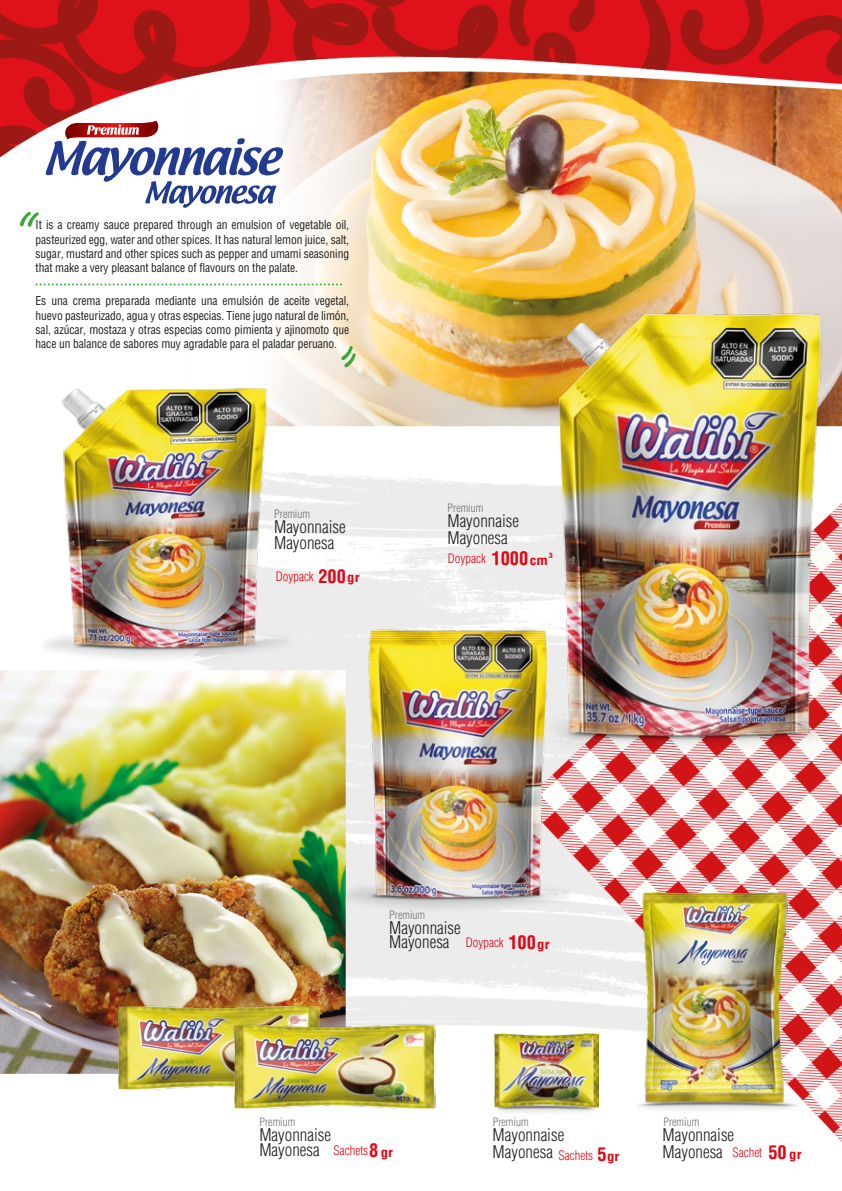
<style>
.page{position:relative;width:842px;height:1191px;background:#fff}
.page>*{position:absolute;margin:0;border:0;box-sizing:border-box;transform-origin:0 0}
.t1{font:700 condensed 18.4px "Helvetica LT Std";color:#e30613}
.t2{font:300 condensed 17px/17px "Helvetica LT Std";color:#1d1d1b}
.t3{font:300 condensed 12.8px "Helvetica LT Std";color:#e30613}
.t4{font:condensed 12px/14.4px "Helvetica LT Std";letter-spacing:-.01em;color:#1d1d1b;text-align:justify;scale:.96 1}
.t5{font:300 condensed 11.4px "Helvetica LT Std";color:#706f6f}
.t6{font:700 condensed 7px "Helvetica LT Std";color:#e30613;scale:1.16 1}
.s1{font-weight:700;font-size:18.4px}
.s2{font-weight:700}
.s3{font-size:12.8px}
</style>
<div class="page">
<img style="left:0;top:0;width:842px;height:1143px">
<img style="left:495px;top:1033px;width:103px;height:83px">
<div style="left:31px;top:1093px;width:152px;height:73px;background:#fff"></div>
<img style="left:510px;top:303px;width:332px;height:452px">
<img style="left:29px;top:371px;width:268px;height:293px">
<img style="left:118px;top:1000px;width:202px;height:94px">
<img style="left:233px;top:1019px;width:202px;height:94px">
<img style="left:340px;top:613px;width:229px;height:298px">
<img style="left:637px;top:892px;width:165px;height:220px">
<svg style="left:20px;top:0;width:336px;height:371px"></svg>
<p class="t4" style="left:36px;top:217px;width:328px">It is a creamy sauce prepared through an emulsion of vegetable oil, pasteurized egg, water and other spices. It has natural lemon juice, salt, sugar, mustard and other spices such as pepper and umami seasoning that make a very pleasant balance of flavours on the palate.</p>
<p class="t4" style="left:36px;top:293px;width:328px">Es una crema preparada mediante una emulsión de aceite vegetal, huevo pasteurizado, agua y otras especias. Tiene jugo natural de limón, sal, azúcar, mostaza y otras especias como pimienta y ajinomoto que hace un balance de sabores muy agradable para el paladar peruano.</p>
<p class="t5" style="left:274px;top:506px;width:37px">Premium</p>
<h2 class="t2" style="left:274px;top:518px;width:73px;line-height:16.2px">Mayonnaise<br>Mayonesa</h2>
<p class="t3" style="left:276px;top:568px;width:85px">Doypack <span class="s1">200</span><span class="s2">gr</span></p>
<p class="t5" style="left:448px;top:501px;width:37px">Premium</p>
<h2 class="t2" style="left:447px;top:512px;width:73px">Mayonnaise<br>Mayonesa</h2>
<h1 class="t1" style="left:491px;top:546px;width:58px">1000<span class="s3">cm</span></h1>
<p class="t6" style="left:549px;top:551px;width:5px">3</p>
<p class="t3" style="left:448px;top:550px;width:40px">Doypack</p>
<p class="t5" style="left:259px;top:1114px;width:37px">Premium</p>
<p class="t5" style="left:389px;top:907px;width:37px">Premium</p>
<h2 class="t2" style="left:389px;top:920px;width:73px;line-height:14.6px">Mayonnaise<br>Mayonesa</h2>
<p class="t3" style="left:466px;top:934px;width:85px">Doypack <span class="s1">100</span><span class="s2">gr</span></p>
<p class="t5" style="left:493px;top:1114px;width:37px">Premium</p>
<p class="t5" style="left:663px;top:1114px;width:37px">Premium</p>
<h2 class="t2" style="left:259px;top:1126px;width:73px;line-height:15.4px">Mayonnaise<br>Mayonesa</h2>
<p class="t3" style="left:333px;top:1142px;width:61px">Sachets<span class="s1">8</span> <span class="s2">gr</span></p>
<h2 class="t2" style="left:493px;top:1125px;width:73px;line-height:17.6px">Mayonnaise<br>Mayonesa</h2>
<h2 class="t2" style="left:663px;top:1126px;width:73px">Mayonnaise<br>Mayonesa</h2>
<p class="t3" style="left:558px;top:1146px;width:62px">Sachets <span class="s1">5</span><span class="s2">gr</span></p>
<p class="t3" style="left:732px;top:1144px;width:71px">Sachet <span class="s1">50</span> <span class="s2">gr</span></p>
</div>
